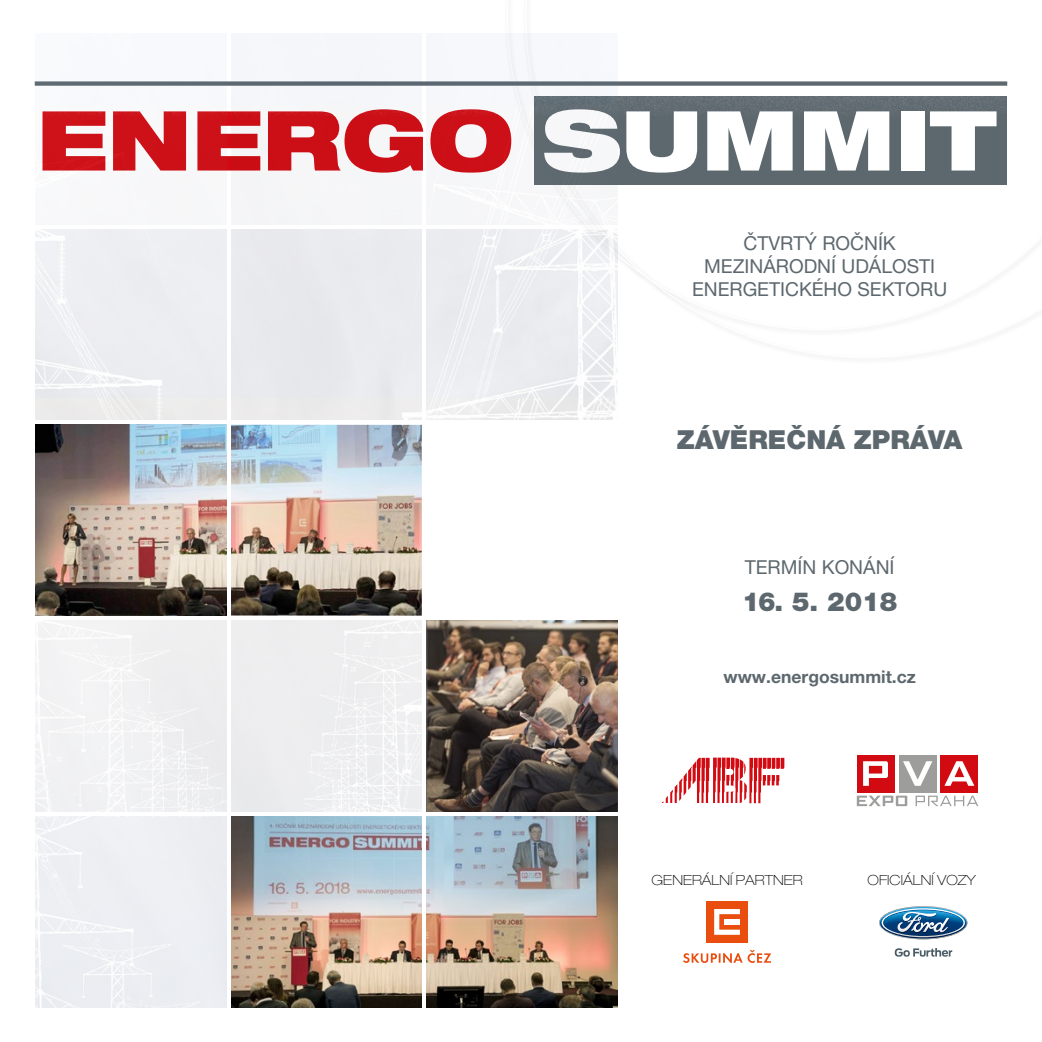
<style>
.page{position:relative;width:1042px;height:1042px;background:#fff}
.page>*{position:absolute;margin:0;border:0;box-sizing:border-box;transform-origin:0 0}
.t1{font:900 26.25px "Helvetica Neue LT Pro";color:#5d686e}
.t2{font:19.25px/23.1px "Helvetica Neue LT Pro";color:#5d686e;text-align:center}
.t3{font:700 17.5px "Helvetica Neue LT Pro";color:#5d686e}
.t4{font:100 expanded 14px "Helvetica Neue LT Pro";color:#000}
</style>
<div class="page">
<div style="left:856px;top:755px;width:38px;height:37px;background:#d20a11"></div>
<div style="left:899px;top:755px;width:37px;height:37px;background:#9d9d9c"></div>
<div style="left:940px;top:755px;width:38px;height:37px;background:#d20a11"></div>
<svg style="left:863px;top:761px;width:25px;height:25px"></svg>
<svg style="left:903px;top:761px;width:29px;height:25px"></svg>
<svg style="left:944px;top:761px;width:30px;height:25px"></svg>
<svg style="left:857px;top:795px;width:121px;height:11px"></svg>
<svg style="left:661px;top:757px;width:123px;height:46px"></svg>
<div style="left:534px;top:97px;width:472px;height:88px;background:#5d686e"></div>
<svg style="left:226px;top:117px;width:5px;height:53px"></svg>
<svg style="left:617px;top:126px;width:3px;height:36px"></svg>
<svg style="left:626px;top:117px;width:71px;height:56px"></svg>
<svg style="left:707px;top:117px;width:85px;height:53px;background:#e2e4e5"></svg>
<svg style="left:804px;top:117px;width:85px;height:53px;background:#e3e5e6"></svg>
<div style="left:901px;top:111px;width:23px;height:59px;background:#fff"></div>
<svg style="left:930px;top:117px;width:66px;height:53px"></svg>
<div style="left:5px;top:50px;width:1032px;height:67px;background:#fff;opacity:.75"></div>
<div style="left:35px;top:81px;width:972px;height:5px;background:#5d686e"></div>
<img style="left:35px;top:425px;width:191px;height:190px">
<img style="left:35px;top:50px;width:191px;height:121px">
<img style="left:231px;top:816px;width:191px;height:191px">
<img style="left:231px;top:425px;width:191px;height:190px">
<img style="left:231px;top:33px;width:191px;height:191px">
<img style="left:426px;top:816px;width:191px;height:191px">
<img style="left:426px;top:621px;width:191px;height:190px">
<img style="left:426px;top:229px;width:191px;height:191px">
<img style="left:426px;top:33px;width:191px;height:191px">
<svg style="left:879px;top:906px;width:88px;height:33px"></svg>
<svg style="left:895px;top:948px;width:57px;height:8px"></svg>
<div style="left:706px;top:901px;width:42px;height:41px;background:#e94e0f"></div>
<svg style="left:714px;top:909px;width:26px;height:26px"></svg>
<div style="left:724px;top:919px;width:16px;height:5px;background:#fff"></div>
<svg style="left:683px;top:950px;width:88px;height:13px"></svg>
<p class="t2" style="left:692px;top:231px;width:257px">ČTVRTÝ ROČNÍK<br>MEZINÁRODNÍ UDÁLOSTI<br>ENERGETICKÉHO SEKTORU</p>
<h1 class="t1" style="left:677px;top:424px;width:287px">ZÁVĚREČNÁ ZPRÁVA</h1>
<p class="t2" style="left:745px;top:555px;width:151px">TERMÍN KONÁNÍ</p>
<h1 class="t1" style="left:742px;top:586px;width:157px">16. 5. 2018</h1>
<p class="t3" style="left:723px;top:665px;width:194px">www.energosummit.cz</p>
<p class="t4" style="left:651px;top:871px;width:152px">GENERÁLNÍ PARTNER</p>
<p class="t4" style="left:867px;top:871px;width:110px">OFICIÁLNÍ VOZY</p>
</div>
